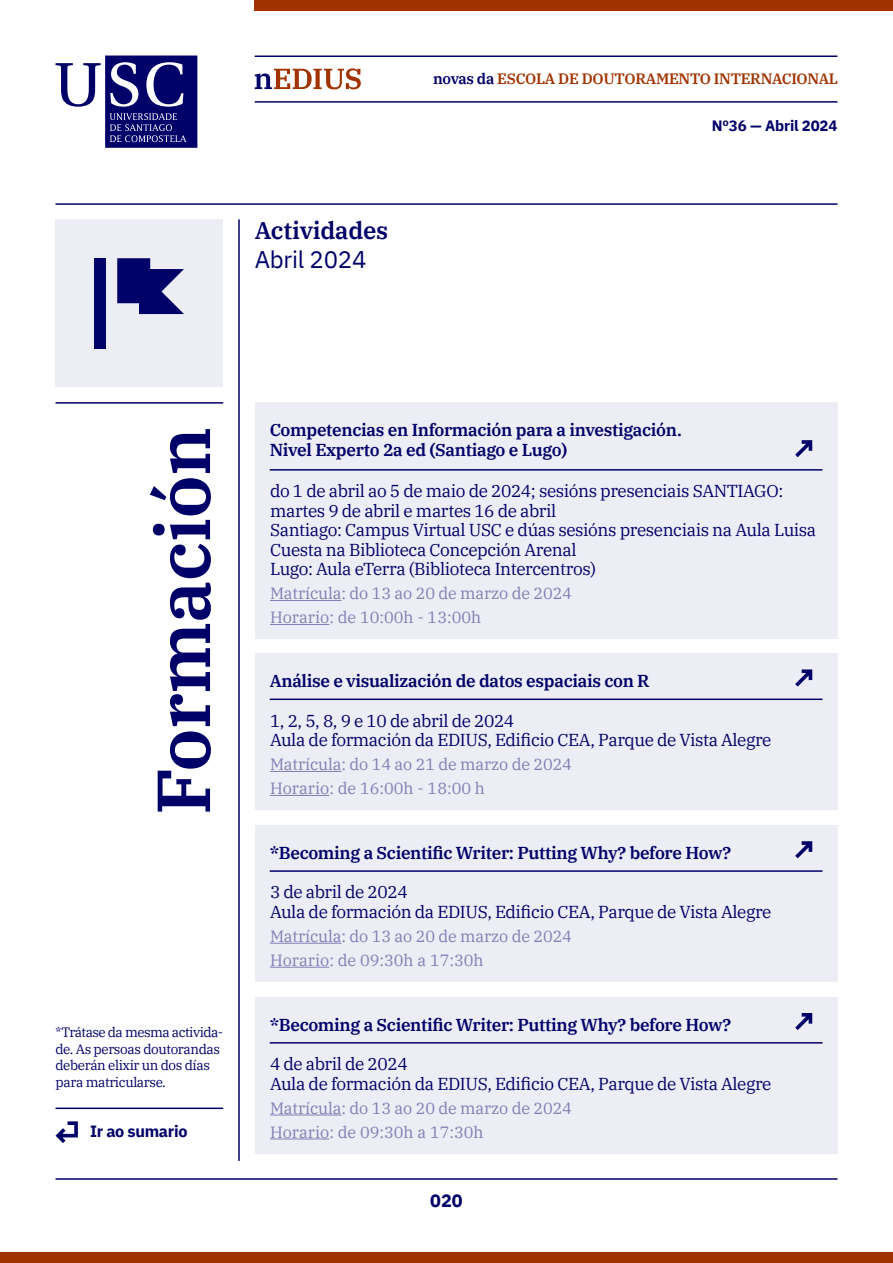
<style>
.page{position:relative;width:893px;height:1263px;background:#fff}
.page>*{position:absolute;margin:0;border:0;box-sizing:border-box;transform-origin:0 0}
.t1{font:600 75px "IBM Plex Serif";letter-spacing:-.01em;color:#000069}
.t2{font:600 24px "IBM Plex Serif";letter-spacing:-.01em;color:#000069}
.t3{font:24px "IBM Plex Sans";letter-spacing:-.01em;color:#000069}
.t4{font:700 18px "IBM Plex Sans";color:#000069}
.t5{font:17.25px/19.5px "IBM Plex Serif";letter-spacing:-.025em;color:#000069}
.t6{font:600 17.25px/20.7px "IBM Plex Serif";letter-spacing:-.02em;color:#000069}
.t7{font:16.2px/24px "IBM Plex Serif";letter-spacing:-.01em;color:#8080b4}
.t8{font:700 16.2px "IBM Plex Sans";letter-spacing:-.02em;color:#000069}
.t9{font:600 15px "IBM Plex Serif";letter-spacing:-.02em;color:#a13300}
.t10{font:700 15px "IBM Plex Sans";letter-spacing:-.01em;color:#000069}
.t11{font:13.5px/16.5px "IBM Plex Serif";letter-spacing:-.03em;color:#000069}
.s1{color:#000069}
</style>
<div class="page">
<div style="left:56px;top:219px;width:167px;height:168px;background:#ededf5"></div>
<hr style="left:255px;top:56px;width:582px;height:1px;background:#000069">
<hr style="left:255px;top:101px;width:582px;height:2px;background:#000069">
<div style="left:255px;top:0;width:638px;height:10px;background:#a03200"></div>
<div style="left:0;top:1252px;width:893px;height:11px;background:#a03200"></div>
<hr style="left:56px;top:203px;width:781px;height:2px;background:#000069">
<hr style="left:56px;top:1107px;width:167px;height:2px;background:#000069">
<svg style="left:56px;top:1121px;width:22px;height:22px"></svg>
<hr style="left:238px;top:219px;width:2px;height:942px;background:#000069">
<hr style="left:56px;top:402px;width:167px;height:2px;background:#000069">
<svg style="left:117px;top:258px;width:67px;height:56px"></svg>
<div style="left:95px;top:258px;width:11px;height:90px;background:#000069"></div>
<hr style="left:56px;top:1178px;width:781px;height:2px;background:#000069">
<svg style="left:255px;top:68px;width:106px;height:21px"></svg>
<svg style="left:56px;top:56px;width:141px;height:92px"></svg>
<div style="left:255px;top:402px;width:582px;height:237px;background:#ededf5"></div>
<hr style="left:270px;top:469px;width:552px;height:2px;background:#000069">
<hr style="left:270px;top:600px;width:71px;height:1px;background:#8080b4">
<hr style="left:270px;top:624px;width:59px;height:1px;background:#8080b4">
<svg style="left:795px;top:440px;width:17px;height:17px"></svg>
<div style="left:255px;top:654px;width:582px;height:156px;background:#ededf5"></div>
<hr style="left:270px;top:698px;width:552px;height:2px;background:#000069">
<hr style="left:270px;top:771px;width:71px;height:1px;background:#8080b4">
<hr style="left:270px;top:795px;width:59px;height:1px;background:#8080b4">
<svg style="left:795px;top:669px;width:17px;height:17px"></svg>
<div style="left:255px;top:825px;width:582px;height:157px;background:#ededf5"></div>
<hr style="left:270px;top:870px;width:552px;height:2px;background:#000069">
<hr style="left:270px;top:943px;width:71px;height:1px;background:#8080b4">
<hr style="left:270px;top:967px;width:59px;height:1px;background:#8080b4">
<svg style="left:795px;top:841px;width:17px;height:17px"></svg>
<div style="left:255px;top:997px;width:582px;height:156px;background:#ededf5"></div>
<hr style="left:270px;top:1042px;width:552px;height:1px;background:#000069">
<hr style="left:270px;top:1114px;width:71px;height:1px;background:#8080b4">
<hr style="left:270px;top:1138px;width:59px;height:1px;background:#8080b4">
<svg style="left:795px;top:1013px;width:17px;height:17px"></svg>
<h2 class="t2" style="left:255px;top:212px;width:135px">Actividades</h2>
<h2 class="t3" style="left:255px;top:241px;width:113px">Abril 2024</h2>
<p class="t9" style="left:433px;top:67px;width:407px"><span class="s1">novas da</span> ESCOLA DE DOUTORAMENTO INTERNACIONAL</p>
<p class="t10" style="left:712px;top:114px;width:127px">Nº36 — Abril 2024</p>
<h1 class="t1" style="left:124px;top:815px;width:389px;rotate:-90deg">Formación</h1>
<p class="t11" style="left:56px;top:1023px;width:169px">*Trátase da mesma activida&shy;de. As persoas doutorandas deberán elixir un dos días para matricularse.</p>
<p class="t8" style="left:90px;top:1118px;width:99px">Ir ao sumario</p>
<p class="t6" style="left:270px;top:418px;width:414px">Competencias en Información para a investigación.<br>Nivel Experto 2a ed (Santiago e Lugo)</p>
<p class="t5" style="left:270px;top:480px;width:548px">do 1 de abril ao 5 de maio de 2024; sesións presenciais SANTIAGO: martes 9 de abril e martes 16 de abril<br>Santiago: Campus Virtual USC e dúas sesións presenciais na Aula Luisa Cuesta na Biblioteca Concepción Arenal<br>Lugo: Aula eTerra (Biblioteca Intercentros)</p>
<p class="t7" style="left:270px;top:580px;width:303px">Matrícula: do 13 ao 20 de marzo de 2024<br>Horario: de 10:00h - 13:00h</p>
<p class="t6" style="left:270px;top:669px;width:381px">Análise e visualización de datos espaciais con R</p>
<p class="t5" style="left:270px;top:709px;width:503px">1, 2, 5, 8, 9 e 10 de abril de 2024<br>Aula de formación da EDIUS, Edificio CEA, Parque de Vista Alegre</p>
<p class="t7" style="left:270px;top:751px;width:303px">Matrícula: do 14 ao 21 de marzo de 2024<br>Horario: de 16:00h - 18:00 h</p>
<p class="t6" style="left:270px;top:841px;width:463px">*Becoming a Scientific Writer: Putting Why? before How?</p>
<p class="t5" style="left:270px;top:881px;width:503px">3 de abril de 2024<br>Aula de formación da EDIUS, Edificio CEA, Parque de Vista Alegre</p>
<p class="t7" style="left:270px;top:923px;width:303px">Matrícula: do 13 ao 20 de marzo de 2024<br>Horario: de 09:30h a 17:30h</p>
<p class="t6" style="left:270px;top:1013px;width:463px">*Becoming a Scientific Writer: Putting Why? before How?</p>
<p class="t5" style="left:270px;top:1053px;width:503px">4 de abril de 2024<br>Aula de formación da EDIUS, Edificio CEA, Parque de Vista Alegre</p>
<p class="t7" style="left:270px;top:1094px;width:303px">Matrícula: do 13 ao 20 de marzo de 2024<br>Horario: de 09:30h a 17:30h</p>
<p class="t4" style="left:430px;top:1186px;width:34px">020</p>
</div>
